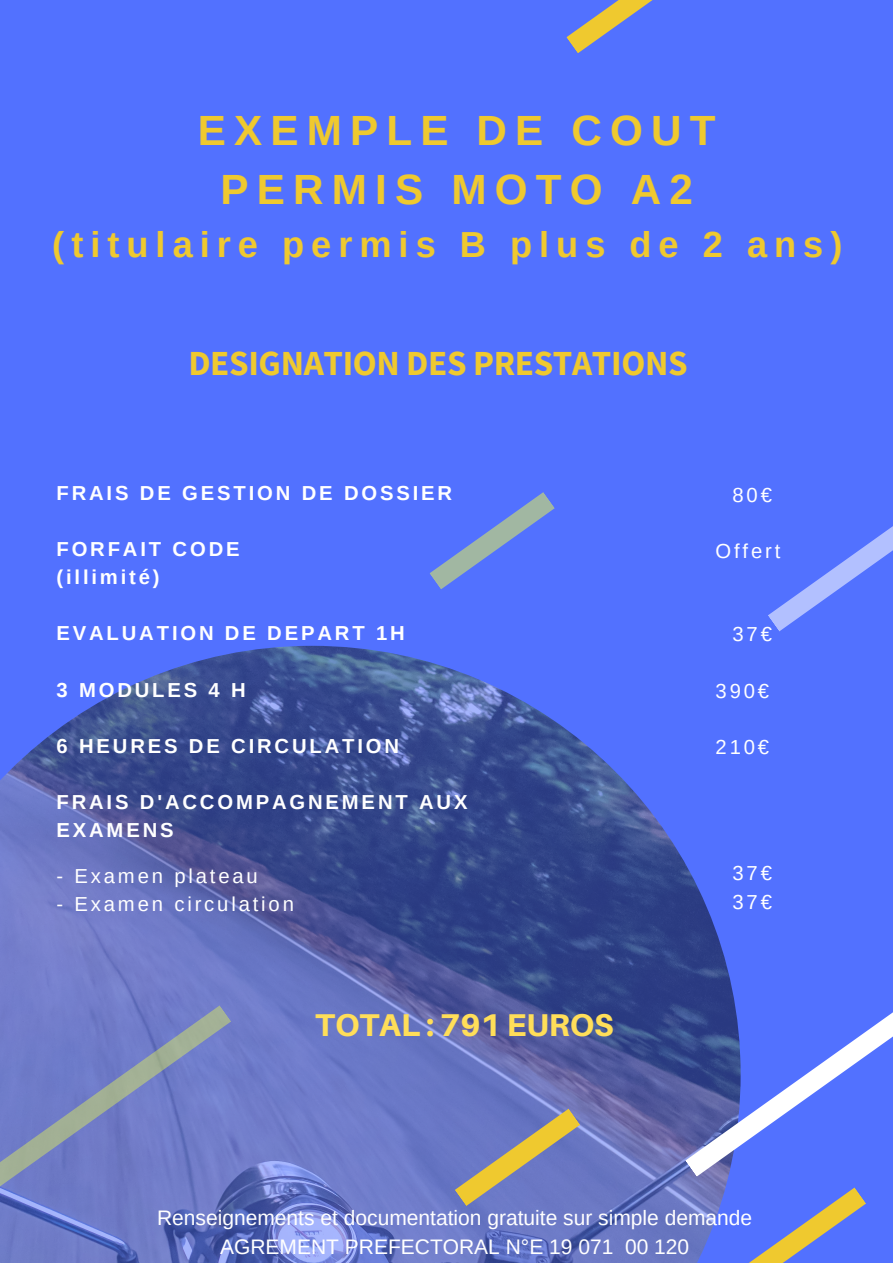
<style>
.page{position:relative;width:893px;height:1263px;background:#5271ff}
.page>*{position:absolute;margin:0;border:0;box-sizing:border-box;transform-origin:0 0}
.t1{font:700 42.22px/59.1px "Arimo";letter-spacing:.195em;color:#efc92f;text-align:center}
.t2{font:700 36.22px "Arimo";letter-spacing:.195em;color:#efc92f}
.t3{font:700 35.1px "Source Sans Pro";letter-spacing:-.01em;color:#efc92f}
.t4{font:800 31.5px "Aileron";color:#ffde59}
.t5{font:21px/29px "Arimo";color:#fff;text-align:center}
.t6{font:700 20.25px/28.1px "Arimo";letter-spacing:.14em;color:#fff}
.t7{font:20.25px/28.1px "Arimo";letter-spacing:.14em;color:#fff}
</style>
<div class="page">
<img style="left:0;top:646px;width:728px;height:617px">
<svg style="left:0;top:1005px;width:231px;height:258px;background:#717ec2"></svg>
<svg style="left:685px;top:887px;width:208px;height:290px"></svg>
<svg style="left:768px;top:526px;width:125px;height:105px"></svg>
<svg style="left:429px;top:492px;width:126px;height:97px"></svg>
<svg style="left:455px;top:1108px;width:125px;height:98px;background:#8789a2"></svg>
<svg style="left:566px;top:0;width:87px;height:53px"></svg>
<svg style="left:749px;top:1187px;width:117px;height:76px"></svg>
<h1 class="t1" style="left:198px;top:101px;width:519px">EXEMPLE DE COUT<br>PERMIS MOTO A2</h1>
<h2 class="t2" style="left:52px;top:224px;width:791px">(titulaire permis B plus de 2 ans)</h2>
<h3 class="t3" style="left:188px;top:341px;width:501px">DESIGNATION DES PRESTATIONS</h3>
<p class="t6" style="left:56px;top:478px;width:397px">FRAIS DE GESTION DE DOSSIER</p>
<p class="t6" style="left:56px;top:535px;width:185px">FORFAIT CODE (illimité)</p>
<p class="t6" style="left:56px;top:619px;width:350px">EVALUATION DE DEPART 1H</p>
<p class="t6" style="left:56px;top:675px;width:191px">3 MODULES 4 H</p>
<p class="t6" style="left:56px;top:732px;width:344px">6 HEURES DE CIRCULATION</p>
<p class="t6" style="left:56px;top:788px;width:412px">FRAIS D'ACCOMPAGNEMENT AUX<br>EXAMENS</p>
<p class="t7" style="left:56px;top:862px;width:203px">- Examen plateau</p>
<p class="t7" style="left:56px;top:890px;width:239px">- Examen circulation</p>
<h3 class="t4" style="left:315px;top:1005px;width:300px">TOTAL : 791 EUROS</h3>
<p class="t7" style="left:732px;top:481px;width:41px">80€</p>
<p class="t7" style="left:715px;top:537px;width:66px">Offert</p>
<p class="t7" style="left:732px;top:620px;width:41px">37€</p>
<p class="t7" style="left:715px;top:676px;width:55px">390€</p>
<p class="t7" style="left:715px;top:733px;width:55px">210€</p>
<p class="t7" style="left:732px;top:859px;width:41px">37€<br>37€</p>
<p class="t5" style="left:157px;top:1203px;width:596px">Renseignements et documentation gratuite sur simple demande<br>AGREMENT PREFECTORAL N°E 19 071 00 120</p>
</div>
